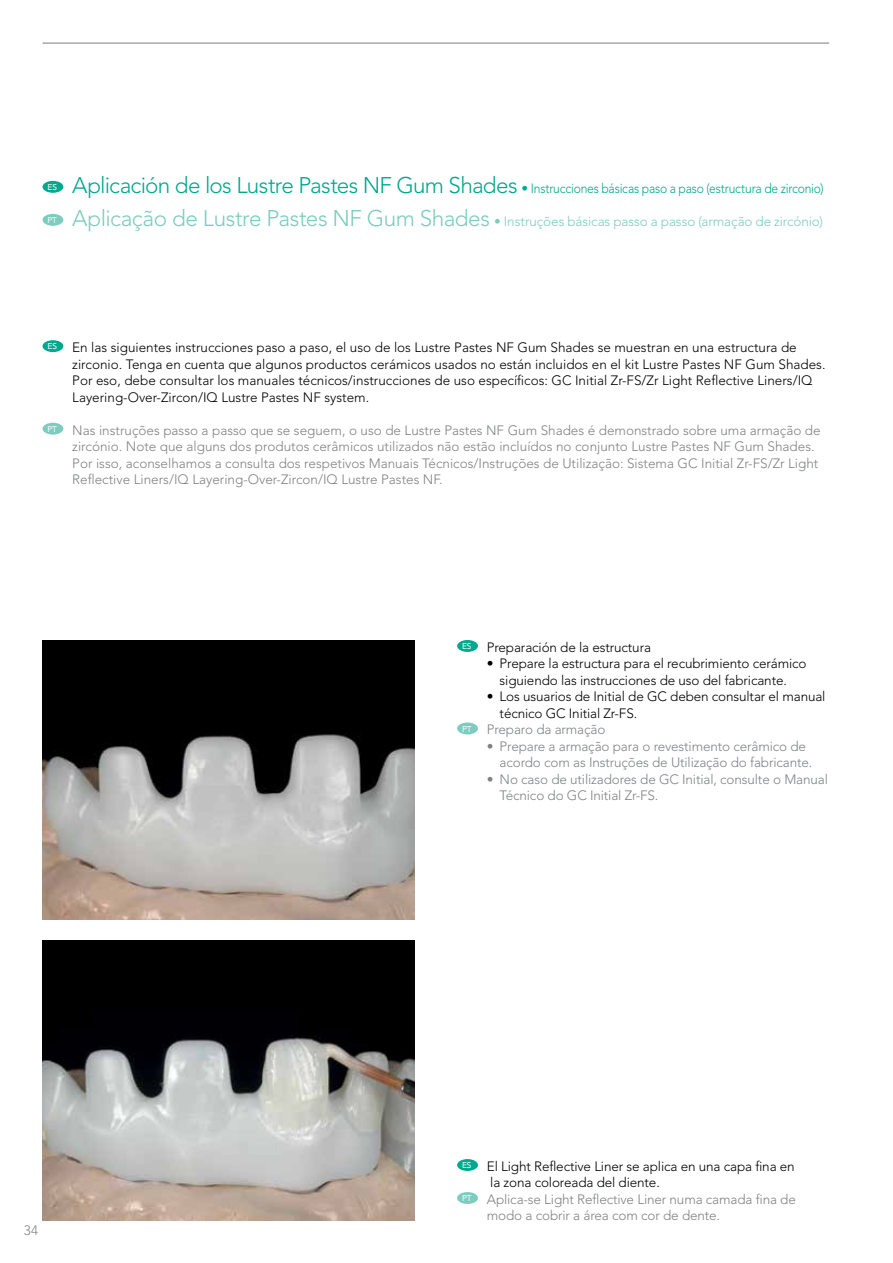
<style>
.page{position:relative;width:893px;height:1263px;background:#fff}
.page>*{position:absolute;margin:0;border:0;box-sizing:border-box;transform-origin:0 0}
.t1{font:300 13.5px/16.5px "Avenir LT Std";color:#808285}
.t2{font:300 13.5px/16.5px "Avenir LT Std";color:#000;text-align:center}
.t3{font:300 13.5px "Avenir LT Std";letter-spacing:-.015em;color:#00a88e}
.t4{font:300 13.5px "Avenir LT Std";letter-spacing:-.01em;color:#7cccbf}
.t5{font:8.4px "Avenir LT Std";color:#fff}
.s1{font-size:22.5px}
</style>
<div class="page">
<hr style="left:43px;top:43px;width:786px;height:1px;background:#808285">
<img style="left:43px;top:941px;width:372px;height:279px">
<div style="left:457px;top:640px;width:21px;height:12px;background:#00a88e;border-radius:50%"></div>
<div style="left:457px;top:722px;width:21px;height:12px;background:#7cccbf;border-radius:50%"></div>
<img style="left:43px;top:640px;width:372px;height:279px">
<div style="left:457px;top:1159px;width:21px;height:12px;background:#00a88e;border-radius:50%"></div>
<div style="left:457px;top:1192px;width:21px;height:12px;background:#7cccbf;border-radius:50%"></div>
<div style="left:43px;top:181px;width:20px;height:12px;background:#00a88e;border-radius:50%"></div>
<div style="left:43px;top:214px;width:20px;height:12px;background:#7cccbf;border-radius:50%"></div>
<div style="left:43px;top:340px;width:20px;height:12px;background:#00a88e;border-radius:50%"></div>
<div style="left:43px;top:423px;width:20px;height:12px;background:#7cccbf;border-radius:50%"></div>
<p class="t5" style="left:47px;top:182px;width:11px">ES</p>
<p class="t3" style="left:72px;top:180px;width:753px"><span class="s1">Aplicación de los Lustre Pastes NF Gum Shades</span> • Instrucciones básicas paso a paso (estructura de zirconio)</p>
<p class="t5" style="left:47px;top:215px;width:11px">PT</p>
<p class="t4" style="left:72px;top:213px;width:752px"><span class="s1">Aplicação de Lustre Pastes NF Gum Shades</span> • Instruções básicas passo a passo (armação de zircónio)</p>
<p class="t2" style="left:72px;top:339px;width:755px;text-align:left;text-indent:-25px"><sup>ES</sup> En las siguientes instrucciones paso a paso, el uso de los Lustre Pastes NF Gum Shades se muestran en una estructura de zirconio. Tenga en cuenta que algunos productos cerámicos usados no están incluidos en el kit Lustre Pastes NF Gum Shades.<br>Por eso, debe consultar los manuales técnicos/instrucciones de uso específicos: GC Initial Zr-FS/Zr Light Reflective Liners/IQ Layering-Over-Zircon/IQ Lustre Pastes NF system.</p>
<p class="t1" style="left:72px;top:422px;width:750px;text-indent:-25px"><sup>PT</sup> Nas instruções passo a passo que se seguem, o uso de Lustre Pastes NF Gum Shades é demonstrado sobre uma armação de zircónio. Note que alguns dos produtos cerâmicos utilizados não estão incluídos no conjunto Lustre Pastes NF Gum Shades.<br>Por isso, aconselhamos a consulta dos respetivos Manuais Técnicos/Instruções de Utilização: Sistema GC Initial Zr-FS/Zr Light Reflective Liners/IQ Layering-Over-Zircon/IQ Lustre Pastes NF.</p>
<p class="t2" style="left:462px;top:639px;width:190px"><sup>ES</sup> Preparación de la estructura</p>
<p class="t2" style="left:487px;top:655px;width:321px">• Prepare la estructura para el recubrimiento cerámico siguiendo las instrucciones de uso del fabricante.</p>
<p class="t2" style="left:487px;top:688px;width:340px">• Los usuarios de Initial de GC deben consultar el manual</p>
<p class="t2" style="left:500px;top:705px;width:139px">técnico GC Initial Zr-FS.</p>
<p class="t1" style="left:462px;top:721px;width:145px"><sup>PT</sup> Preparo da armação</p>
<p class="t1" style="left:500px;top:738px;width:314px;text-indent:-13px">• Prepare a armação para o revestimento cerâmico de acordo com as Instruções de Utilização do fabricante.</p>
<p class="t1" style="left:500px;top:771px;width:330px;text-indent:-13px">• No caso de utilizadores de GC Initial, consulte o Manual<br>Técnico do GC Initial Zr-FS.</p>
<p class="t1" style="left:24px;top:1222px;width:16px">34</p>
<p class="t2" style="left:462px;top:1158px;width:334px"><sup>ES</sup> El Light Reflective Liner se aplica en una capa fina en</p>
<p class="t2" style="left:490px;top:1174px;width:171px">la zona coloreada del diente.</p>
<p class="t1" style="left:462px;top:1191px;width:335px"><sup>PT</sup> Aplica-se Light Reflective Liner numa camada fina de</p>
<p class="t1" style="left:487px;top:1207px;width:235px">modo a cobrir a área com cor de dente.</p>
</div>
